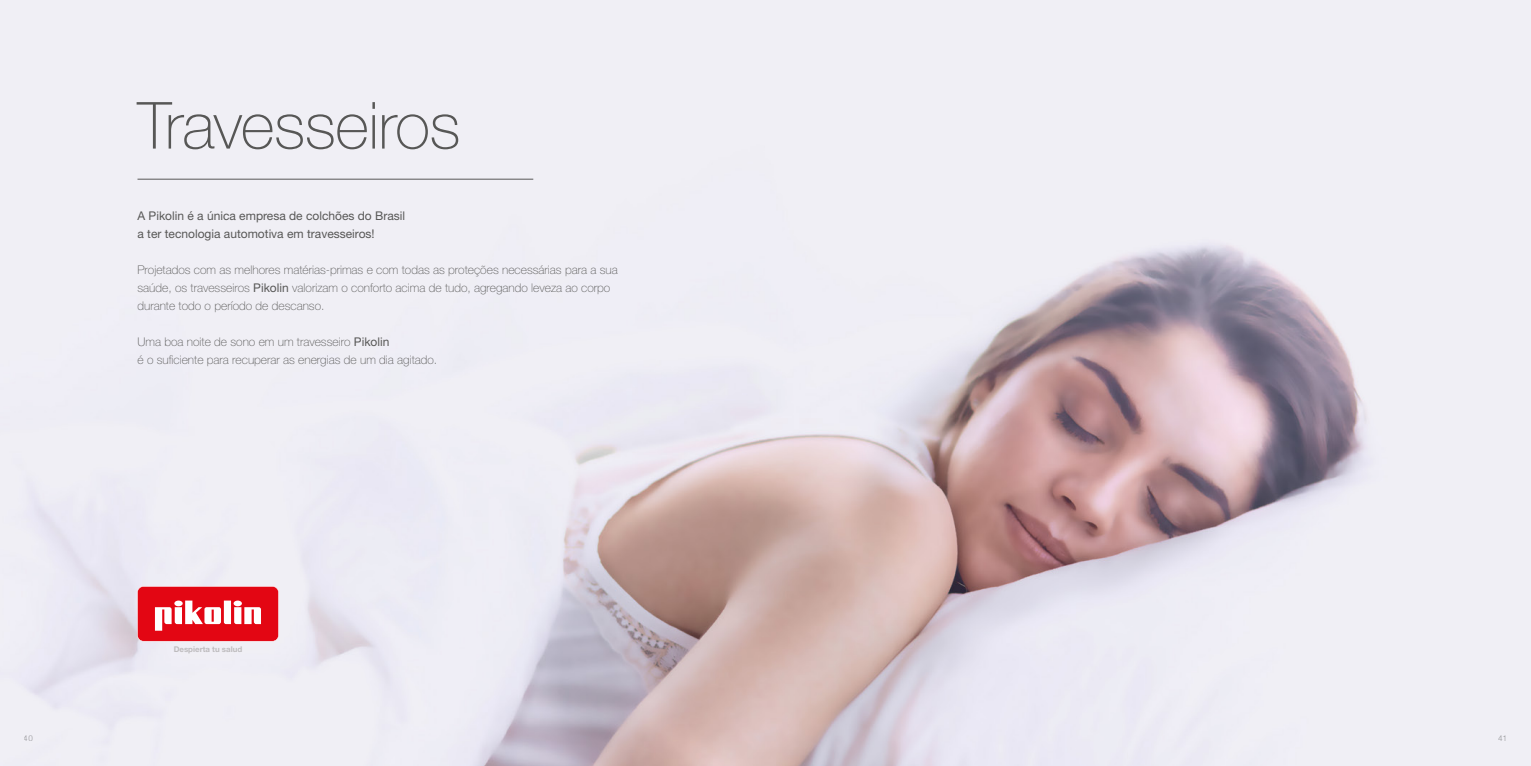
<style>
.page{position:relative;width:1531px;height:766px;background:#fff}
.page>*{position:absolute;margin:0;border:0;box-sizing:border-box;transform-origin:0 0}
.t1{font:100 65px "Helvetica Neue LT Std";letter-spacing:-.01em;color:#575756}
.t2{font:100 12px/18px "Helvetica Neue LT Std";color:#575756}
.t3{font:12px/18px "Helvetica Neue LT Std";color:#575756}
.t4{font:300 8px "Helvetica";color:#9f9f9f}
.t5{font:700 7.9px "Helvetica Neue LT Std";color:#bdbbbd}
.s1{font-weight:400}
</style>
<div class="page">
<div style="left:0;top:0;width:1531px;height:626px;background:#f0eff5"></div>
<img style="left:0;top:178px;width:1531px;height:587px">
<hr style="left:137px;top:179px;width:396px;height:1px;background:#575756">
<svg style="left:137px;top:586px;width:142px;height:55px"></svg>
<h1 class="t1" style="left:137px;top:88px;width:325px">Travesseiros</h1>
<p class="t3" style="left:137px;top:206px;width:269px">A Pikolin é a única empresa de colchões do Brasil a ter tecnologia automotiva em travesseiros!</p>
<p class="t2" style="left:137px;top:260px;width:482px">Projetados com as melhores matérias-primas e com todas as proteções necessárias para a sua saúde, os travesseiros <span class="s1">Pikolin</span> valorizam o conforto acima de tudo, agregando leveza ao corpo durante todo o período de descanso.</p>
<p class="t2" style="left:137px;top:332px;width:301px">Uma boa noite de sono em um travesseiro <span class="s1">Pikolin<br></span>é o suficiente para recuperar as energias de um dia agitado.</p>
<p class="t5" style="left:174px;top:643px;width:70px">Despierta tu salud</p>
<p class="t4" style="left:24px;top:730px;width:10px">40</p>
<p class="t4" style="left:1498px;top:730px;width:10px">41</p>
</div>
